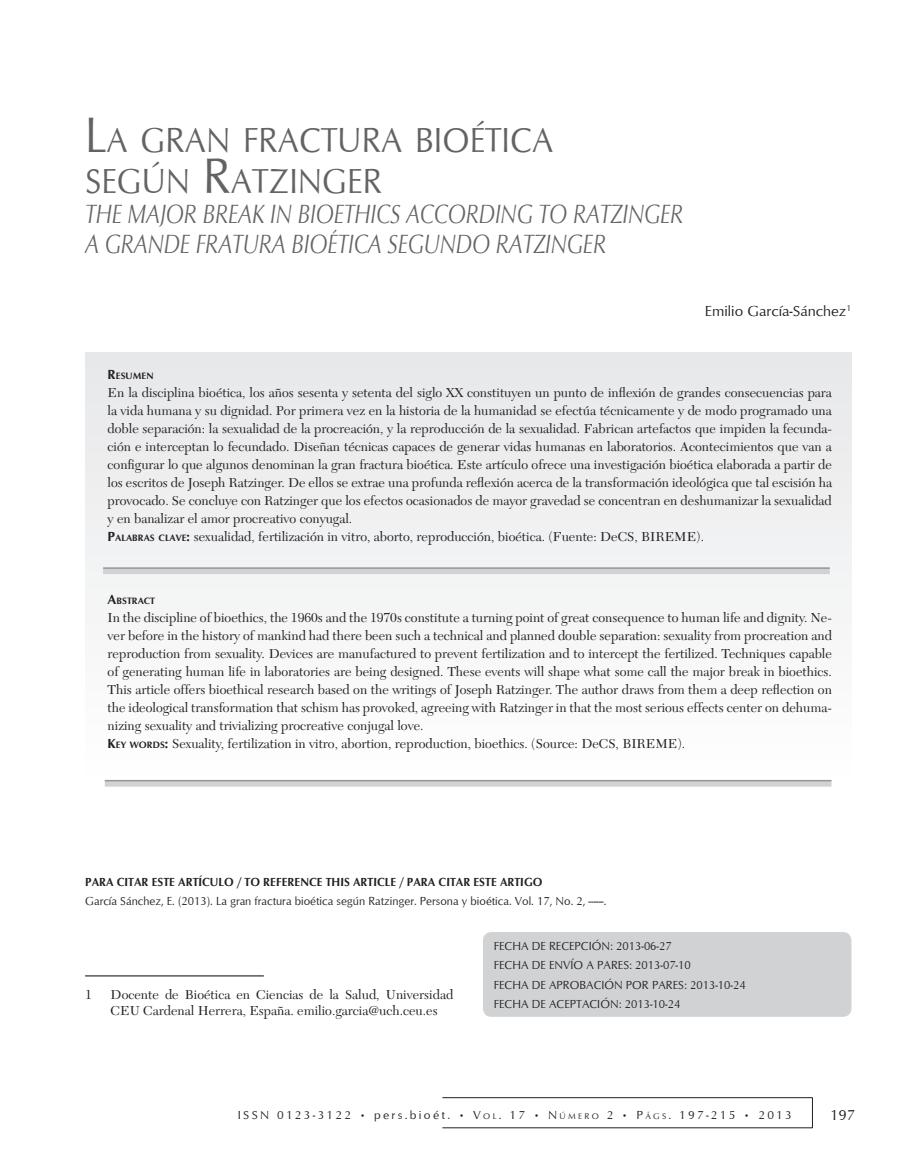
<style>
.page{position:relative;width:915px;height:1170px;background:#fff}
.page>*{position:absolute;margin:0;border:0;box-sizing:border-box;transform-origin:0 0}
.t1{font:35.7px/40.5px "Optimum";color:#636366;scale:.9 1}
.t2{font:italic 27px/30px "Optimum";color:#636366;scale:.8 1}
.t3{font:15px "Optimum";color:#231f20}
.t4{font:13.5px/18px "New Caledonia";color:#231f20}
.t5{font:12px/19.2px "Optimum";color:#231f20;scale:.95 1}
.t6{font:700 12px "Optimum";color:#231f20;scale:.95 1}
.t7{font:12px "Optimum";letter-spacing:.19em;color:#231f20}
.t8{font:700 9.45px "Optimum";color:#231f20}
.s1{font-size:51px}
.s2{font-size:13.5px}
.s3{font-family:"Optimum";font-weight:700}
.s4{font-family:"Optimum";font-weight:700;font-size:9.45px}
.s5{font-size:8.4px}
.s6{font-style:inherit}
</style>
<div class="page">
<hr style="left:442px;top:1097px;width:370px;height:1px;background:#231f20">
<hr style="left:442px;top:1127px;width:370px;height:1px;background:#231f20">
<hr style="left:811px;top:1097px;width:1px;height:30px;background:#231f20">
<div style="left:85px;top:353px;width:765px;height:432px;background:#f2f3f4"></div>
<div style="left:482px;top:932px;width:369px;height:84px;background:#d1d2d4;border-radius:9px"></div>
<div style="left:103px;top:568px;width:726px;height:6px;background:#d1d2d4"></div>
<hr style="left:103px;top:567px;width:726px;height:2px;background:#939598">
<hr style="left:85px;top:975px;width:179px;height:1px;background:#231f20">
<svg style="left:105px;top:781px;width:726px;height:5px;background:#cbccce"></svg>
<hr style="left:105px;top:779px;width:726px;height:2px;background:#939598">
<h1 class="t1" style="left:85px;top:119px;width:521px"><span class="s1">L</span>A GRAN FRACTURA BIOÉTICA<br>SEGÚN <span class="s1">R</span>ATZINGER</h1>
<h2 class="t2" style="left:85px;top:198px;width:748px">THE MAJOR BREAK IN BIOETHICS ACCORDING TO RATZINGER<br>A GRANDE FRATURA BIOÉTICA SEGUNDO RATZINGER</h2>
<p class="t3" style="left:704px;top:301px;width:148px">Emilio García-Sánchez<sup>1</sup></p>
<p class="t8" style="left:108px;top:370px;width:47px"><span class="s2">R</span>ESUMEN</p>
<p class="t4" style="left:108px;top:383px;width:725px">En la disciplina bioética, los años sesenta y setenta del siglo XX constituyen un punto de inflexión de grandes consecuencias para la vida humana y su dignidad. Por primera vez en la historia de la humanidad se efectúa técnicamente y de modo programado una doble separación: la sexualidad de la procreación, y la reproducción de la sexualidad. Fabrican artefactos que impiden la fecunda&shy;ción e interceptan lo fecundado. Diseñan técnicas capaces de generar vidas humanas en laboratorios. Acontecimientos que van a configurar lo que algunos denominan la gran fractura bioética. Este artículo ofrece una investigación bioética elaborada a partir de los escritos de Joseph Ratzinger. De ellos se extrae una profunda reflexión acerca de la transformación ideológica que tal escisión ha provocado. Se concluye con Ratzinger que los efectos ocasionados de mayor gravedad se concentran en deshumanizar la sexualidad y en banalizar el amor procreativo conyugal.<br><span class="s3">P</span><span class="s4">ALABRAS CLAVE</span><span class="s3">:</span> sexualidad, fertilización in vitro, aborto, reproducción, bioética. (Fuente: DeCS, BIREME).</p>
<p class="t8" style="left:108px;top:595px;width:49px"><span class="s2">A</span>BSTRACT</p>
<p class="t4" style="left:108px;top:608px;width:725px">In the discipline of bioethics, the 1960s and the 1970s constitute a turning point of great consequence to human life and dignity. Ne&shy;ver before in the history of mankind had there been such a technical and planned double separation: sexuality from procreation and reproduction from sexuality. Devices are manufactured to prevent fertilization and to intercept the fertilized. Techniques capable of generating human life in laboratories are being designed. These events will shape what some call the major break in bioethics.<br>This article offers bioethical research based on the writings of Joseph Ratzinger. The author draws from them a deep reflection on the ideological transformation that schism has provoked, agreeing with Ratzinger in that the most serious effects center on dehuma&shy;nizing sexuality and trivializing procreative conjugal love.<br><span class="s3">K</span><span class="s4">EY WORDS</span><span class="s3">:</span> Sexuality, fertilization in vitro, abortion, reproduction, bioethics. (Source: DeCS, BIREME).</p>
<p class="t6" style="left:85px;top:875px;width:482px">PARA CITAR ESTE ARTÍCULO / TO REFERENCE THIS ARTICLE / PARA CITAR ESTE ARTIGO</p>
<p class="t5" style="left:85px;top:891px;width:550px">García Sánchez, E. (2013). La gran fractura bioética según Ratzinger. Persona y bioética. Vol. 17, N o. 2, ------.</p>
<p class="t4" style="left:85px;top:985px;width:8px">1</p>
<p class="t4" style="left:111px;top:986px;width:344px;line-height:16.5px">Docente de Bioética en Ciencias de la Salud, Universidad<br>CEU Cardenal Herrera, España. emilio.garcia@uch.ceu.es</p>
<p class="t5" style="left:493px;top:936px;width:267px">Fecha de recepción: 2013-06-27<br>Fecha de envío a pares: 2013-07-10<br>Fecha de aprobación por pares: 2013-10-24<br>Fecha de aceptación: 2013-10-24</p>
<p class="t7" style="left:238px;top:1107px;width:555px">ISSN 0123-3122 • pers.bioét. • V<span class="s5">OL</span>. 17 • N<span class="s5">ÚMERO</span> 2 • <span class="s6">P</span><span class="s5">ÁGS</span>. 197-215 • 2013</p>
<p class="t3" style="left:829px;top:1105px;width:26px">197</p>
</div>
